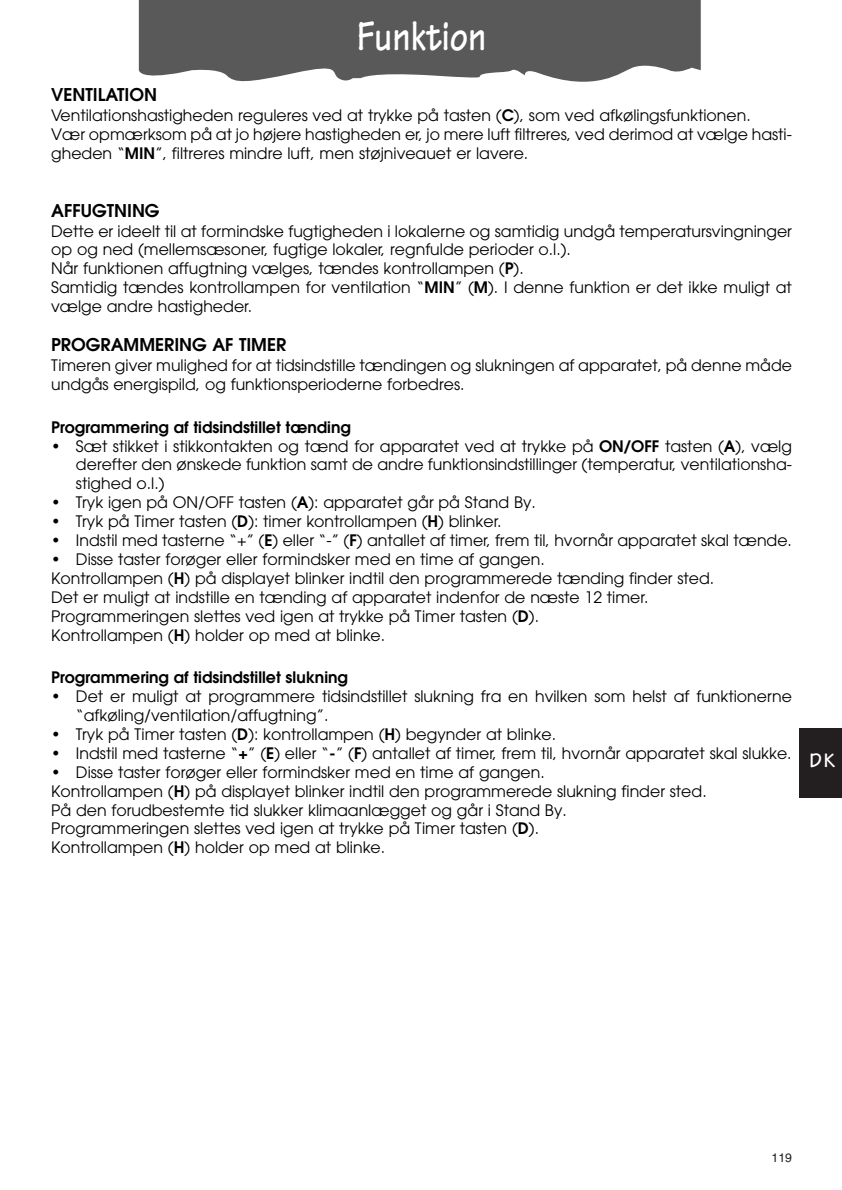
<style>
.page{position:relative;width:842px;height:1190px;background:#fff}
.page>*{position:absolute;margin:0;border:0;box-sizing:border-box;transform-origin:0 0}
.t1{font:700 43.75px "Tekton";color:#fff;scale:.82 1}
.t2{font:700 21px "Tekton";color:#fff}
.t3{font:600 17.5px "Avant Garde";color:#000}
.t4{font:15.75px/18.9px "Avant Garde";color:#000}
.t5{font:600 15.75px "Avant Garde";color:#000}
.t6{font:12.25px "Helvetica";color:#231f20}
.s1{font-weight:600}
</style>
<div class="page">
<div style="left:799px;top:729px;width:43px;height:69px;background:#231f20"></div>
<svg style="left:139px;top:0;width:562px;height:82px;background:#686868"></svg>
<h1 class="t1" style="left:357px;top:21px;width:160px">Funktion</h1>
<p class="t3" style="left:51px;top:88px;width:107px">VENTILATION</p>
<p class="t4" style="left:51px;top:107px;width:742px">Ventilationshastigheden reguleres ved at trykke på tasten (<span class="s1">C</span>), som ved afkølingsfunktionen.<br>Vær opmærksom på at jo højere hastigheden er, jo mere luft filtreres, ved derimod at vælge hasti&shy;gheden “<span class="s1">MIN</span>”, filtreres mindre luft, men støjniveauet er lavere.</p>
<p class="t3" style="left:51px;top:204px;width:110px">AFFUGTNING</p>
<p class="t4" style="left:51px;top:223px;width:742px">Dette er ideelt til at formindske fugtigheden i lokalerne og samtidig undgå temperatursvingninger op og ned (mellemsæsoner, fugtige lokaler, regnfulde perioder o.l.).<br>Når funktionen affugtning vælges, tændes kontrollampen (<span class="s1">P</span>).<br>Samtidig tændes kontrollampen for ventilation “<span class="s1">MIN</span>” (<span class="s1">M</span>). I denne funktion er det ikke muligt at vælge andre hastigheder.</p>
<p class="t3" style="left:51px;top:338px;width:237px">PROGRAMMERING AF TIMER</p>
<p class="t4" style="left:51px;top:357px;width:742px">Timeren giver mulighed for at tidsindstille tændingen og slukningen af apparatet, på denne måde undgås energispild, og funktionsperioderne forbedres.</p>
<p class="t5" style="left:51px;top:421px;width:301px">Programmering af tidsindstillet tænding</p>
<p class="t4" style="left:76px;top:438px;width:717px;text-align:justify;text-indent:-25px">• Sæt stikket i stikkontakten og tænd for apparatet ved at trykke på <span class="s1">ON/OFF</span> tasten (<span class="s1">A</span>), vælg derefter den ønskede funktion samt de andre funktionsindstillinger (temperatur, ventilationsha&shy;stighed o.l.)</p>
<p class="t4" style="left:51px;top:494px;width:486px">• Tryk igen på ON/OFF tasten (<span class="s1">A</span>): apparatet går på Stand By.</p>
<p class="t4" style="left:51px;top:513px;width:452px">• Tryk på Timer tasten (<span class="s1">D</span>): timer kontrollampen (<span class="s1">H</span>) blinker.</p>
<p class="t4" style="left:51px;top:532px;width:742px">• Indstil med tasterne “+” (<span class="s1">E</span>) eller “-” (<span class="s1">F</span>) antallet af timer, frem til, hvornår apparatet skal tænde.</p>
<p class="t4" style="left:51px;top:551px;width:664px">• Disse taster forøger eller formindsker med en time af gangen.<br>Kontrollampen (<span class="s1">H</span>) på displayet blinker indtil den programmerede tænding finder sted.<br>Det er muligt at indstille en tænding af apparatet indenfor de næste 12 timer.<br>Programmeringen slettes ved igen at trykke på Timer tasten (<span class="s1">D</span>).<br>Kontrollampen (<span class="s1">H</span>) holder op med at blinke.</p>
<p class="t5" style="left:51px;top:672px;width:298px">Programmering af tidsindstillet slukning</p>
<p class="t4" style="left:76px;top:688px;width:717px;text-indent:-25px">• Det er muligt at programmere tidsindstillet slukning fra en hvilken som helst af funktionerne “afkøling/ventilation/affugtning”.</p>
<p class="t4" style="left:51px;top:726px;width:506px">• Tryk på Timer tasten (<span class="s1">D</span>): kontrollampen (<span class="s1">H</span>) begynder at blinke.</p>
<p class="t4" style="left:51px;top:745px;width:742px">• Indstil med tasterne “<span class="s1">+</span>” (<span class="s1">E</span>) eller “<span class="s1">-</span>” (<span class="s1">F</span>) antallet af timer, frem til, hvornår apparatet skal slukke.</p>
<p class="t4" style="left:51px;top:764px;width:657px">• Disse taster forøger eller formindsker med en time af gangen.<br>Kontrollampen (<span class="s1">H</span>) på displayet blinker indtil den programmerede slukning finder sted.<br>På den forudbestemte tid slukker klimaanlægget og går i Stand By.<br>Programmeringen slettes ved igen at trykke på Timer tasten (<span class="s1">D</span>).<br>Kontrollampen (<span class="s1">H</span>) holder op med at blinke.</p>
<h2 class="t2" style="left:809px;top:753px;width:27px">DK</h2>
<p class="t6" style="left:771px;top:1154px;width:22px">119</p>
</div>
